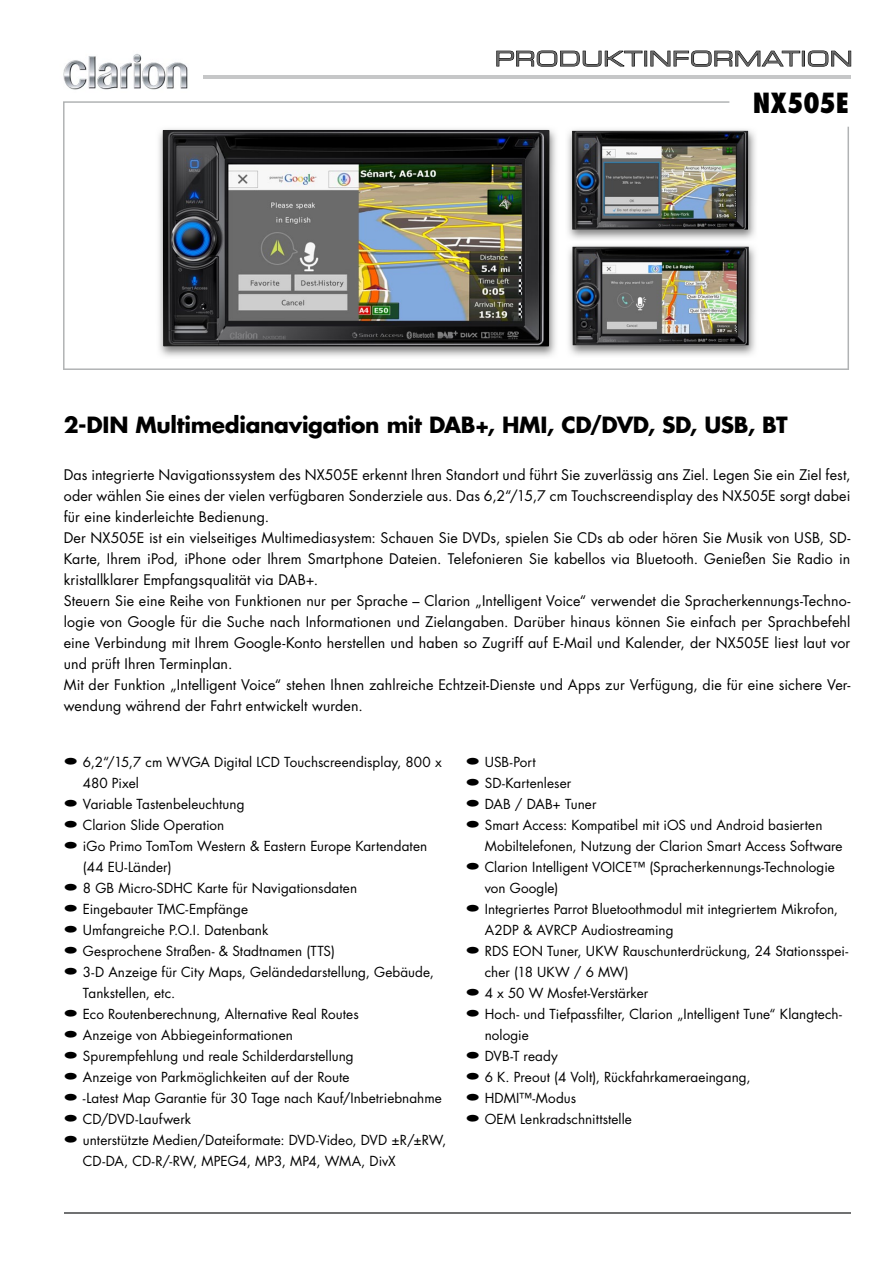
<style>
.page{position:relative;width:893px;height:1263px;background:#fff}
.page>*{position:absolute;margin:0;border:0;box-sizing:border-box;transform-origin:0 0}
.t1{font:800 condensed 27px "Futura";color:#000}
.t2{font:700 21.75px "Futura Std";letter-spacing:-.015em;color:#000}
.t3{font:20.4px "Eurostile LT Std Ex 2";letter-spacing:.01em;color:#666}
.t4{font:14.25px/21px "Futura";letter-spacing:.005em;color:#000}
.t5{font:13.5px/21px "Futura";letter-spacing:.005em;color:#000}
.s1{font-size:18px}
</style>
<div class="page">
<hr style="left:64px;top:1212px;width:786px;height:1px;background:#707172">
<hr style="left:203px;top:75px;width:647px;height:3px;background:#c6c7c8">
<img style="left:63px;top:54px;width:125px;height:36px">
<svg style="left:63px;top:101px;width:786px;height:269px"></svg>
<svg style="left:496px;top:50px;width:146px;height:17px"></svg>
<div style="left:644px;top:51px;width:3px;height:15px;border:1px solid #000"></div>
<svg style="left:650px;top:50px;width:150px;height:17px"></svg>
<div style="left:802px;top:51px;width:3px;height:15px;border:1px solid #000"></div>
<svg style="left:808px;top:50px;width:43px;height:17px"></svg>
<div style="left:729px;top:82px;width:164px;height:45px;background:#fff;border-radius:18px"></div>
<img style="left:156px;top:126px;width:403px;height:232px">
<img style="left:163px;top:130px;width:386px;height:216px">
<img style="left:565px;top:127px;width:192px;height:114px">
<img style="left:704px;top:127px;width:53px;height:1px">
<img style="left:572px;top:131px;width:176px;height:99px">
<img style="left:566px;top:243px;width:192px;height:114px">
<img style="left:572px;top:247px;width:177px;height:98px">
<h3 class="t3" style="left:495px;top:45px;width:359px">PRODUKTINFORMATION</h3>
<h1 class="t1" style="left:753px;top:85px;width:98px">NX505E</h1>
<h2 class="t2" style="left:64px;top:410px;width:725px">2-DIN Multimedianavigation mit DAB+, HMI, CD/DVD, SD, USB, BT</h2>
<p class="t4" style="left:64px;top:464px;width:788px">Das integrierte Navigationssystem des NX505E erkennt Ihren Standort und führt Sie zuverlässig ans Ziel. Legen Sie ein Ziel fest, oder wählen Sie eines der vielen verfügbaren Sonderziele aus. Das 6,2“/15,7 cm Touchscreendisplay des NX505E sorgt dabei für eine kinderleichte Bedienung.<br>Der NX505E ist ein vielseitiges Multimediasystem: Schauen Sie DVDs, spielen Sie CDs ab oder hören Sie Musik von USB, SD-Karte, Ihrem iPod, iPhone oder Ihrem Smartphone Dateien. Telefonieren Sie kabellos via Bluetooth. Genießen Sie Radio in kristallklarer Empfangsqualität via DAB+.<br>Steuern Sie eine Reihe von Funktionen nur per Sprache – Clarion „Intelligent Voice“ verwendet die Spracherkennungs-Techno&shy;logie von Google für die Suche nach Informationen und Zielangaben. Darüber hinaus können Sie einfach per Sprachbefehl eine Verbindung mit Ihrem Google-Konto herstellen und haben so Zugriff auf E-Mail und Kalender, der NX505E liest laut vor und prüft Ihren Terminplan.<br>Mit der Funktion „Intelligent Voice“ stehen Ihnen zahlreiche Echtzeit-Dienste und Apps zur Verfügung, die für eine sichere Ver&shy;wendung während der Fahrt entwickelt wurden.</p>
<p class="t5" style="left:83px;top:751px;width:360px;text-indent:-21px"><span class="s1">•</span> 6,2“/15,7 cm WVGA Digital LCD Touchscreendisplay, 800 x<br>480 Pixel</p>
<p class="t5" style="left:62px;top:793px;width:184px"><span class="s1">•</span> Variable Tastenbeleuchtung</p>
<p class="t5" style="left:62px;top:814px;width:164px"><span class="s1">•</span> Clarion Slide Operation</p>
<p class="t5" style="left:83px;top:835px;width:346px;text-indent:-21px"><span class="s1">•</span> iGo Primo TomTom Western &amp; Eastern Europe Kartendaten (44 EU-Länder)</p>
<p class="t5" style="left:62px;top:877px;width:297px"><span class="s1">•</span> 8 GB Micro-SDHC Karte für Navigationsdaten</p>
<p class="t5" style="left:62px;top:898px;width:188px"><span class="s1">•</span> Eingebauter TMC-Empfänge</p>
<p class="t5" style="left:62px;top:919px;width:208px"><span class="s1">•</span> Umfangreiche P.O.I. Datenbank</p>
<p class="t5" style="left:62px;top:940px;width:275px"><span class="s1">•</span> Gesprochene Straßen- &amp; Stadtnamen (TTS)</p>
<p class="t5" style="left:83px;top:961px;width:353px;text-indent:-21px"><span class="s1">•</span> 3-D Anzeige für City Maps, Geländedarstellung, Gebäude,<br>Tankstellen, etc.</p>
<p class="t5" style="left:62px;top:1003px;width:299px"><span class="s1">•</span> Eco Routenberechnung, Alternative Real Routes</p>
<p class="t5" style="left:62px;top:1024px;width:233px"><span class="s1">•</span> Anzeige von Abbiegeinformationen</p>
<p class="t5" style="left:62px;top:1045px;width:294px"><span class="s1">•</span> Spurempfehlung und reale Schilderdarstellung</p>
<p class="t5" style="left:62px;top:1066px;width:289px"><span class="s1">•</span> Anzeige von Parkmöglichkeiten auf der Route</p>
<p class="t5" style="left:62px;top:1087px;width:382px"><span class="s1">•</span> -Latest Map Garantie für 30 Tage nach Kauf/Inbetriebnahme</p>
<p class="t5" style="left:62px;top:1108px;width:131px"><span class="s1">•</span> CD/DVD-Laufwerk</p>
<p class="t5" style="left:83px;top:1129px;width:365px;text-indent:-21px"><span class="s1">•</span> unterstützte Medien/Dateiformate: DVD-Video, DVD ±R/±RW,<br>CD-DA, CD-R/-RW, MPEG4, MP3, MP4, WMA, DivX</p>
<p class="t5" style="left:463px;top:751px;width:74px"><span class="s1">•</span> USB-Port</p>
<p class="t5" style="left:463px;top:772px;width:109px"><span class="s1">•</span> SD-Kartenleser</p>
<p class="t5" style="left:463px;top:793px;width:135px"><span class="s1">•</span> DAB / DAB+ Tuner</p>
<p class="t5" style="left:485px;top:814px;width:359px;text-indent:-21px"><span class="s1">•</span> Smart Access: Kompatibel mit iOS und Android basierten<br>Mobiltelefonen, Nutzung der Clarion Smart Access Software</p>
<p class="t5" style="left:485px;top:856px;width:352px;text-indent:-21px"><span class="s1">•</span> Clarion Intelligent VOICE™ (Spracherkennungs-Technologie von Google)</p>
<p class="t5" style="left:485px;top:898px;width:355px;text-indent:-21px"><span class="s1">•</span> Integriertes Parrot Bluetoothmodul mit integriertem Mikrofon,<br>A2DP &amp; AVRCP Audiostreaming</p>
<p class="t5" style="left:485px;top:940px;width:365px;text-indent:-21px"><span class="s1">•</span> RDS EON Tuner, UKW Rauschunterdrückung, 24 Stationsspei&shy;cher (18 UKW / 6 MW)</p>
<p class="t5" style="left:463px;top:982px;width:186px"><span class="s1">•</span> 4 x 50 W Mosfet-Verstärker</p>
<p class="t5" style="left:485px;top:1003px;width:359px;text-indent:-21px"><span class="s1">•</span> Hoch- und Tiefpassfilter, Clarion „Intelligent Tune“ Klangtech&shy;nologie</p>
<p class="t5" style="left:463px;top:1045px;width:96px"><span class="s1">•</span> DVB-T ready</p>
<p class="t5" style="left:463px;top:1066px;width:289px"><span class="s1">•</span> 6 K. Preout (4 Volt), Rückfahrkameraeingang,</p>
<p class="t5" style="left:463px;top:1087px;width:114px"><span class="s1">•</span> HDMI™-Modus</p>
<p class="t5" style="left:463px;top:1108px;width:170px"><span class="s1">•</span> OEM Lenkradschnittstelle</p>
</div>
